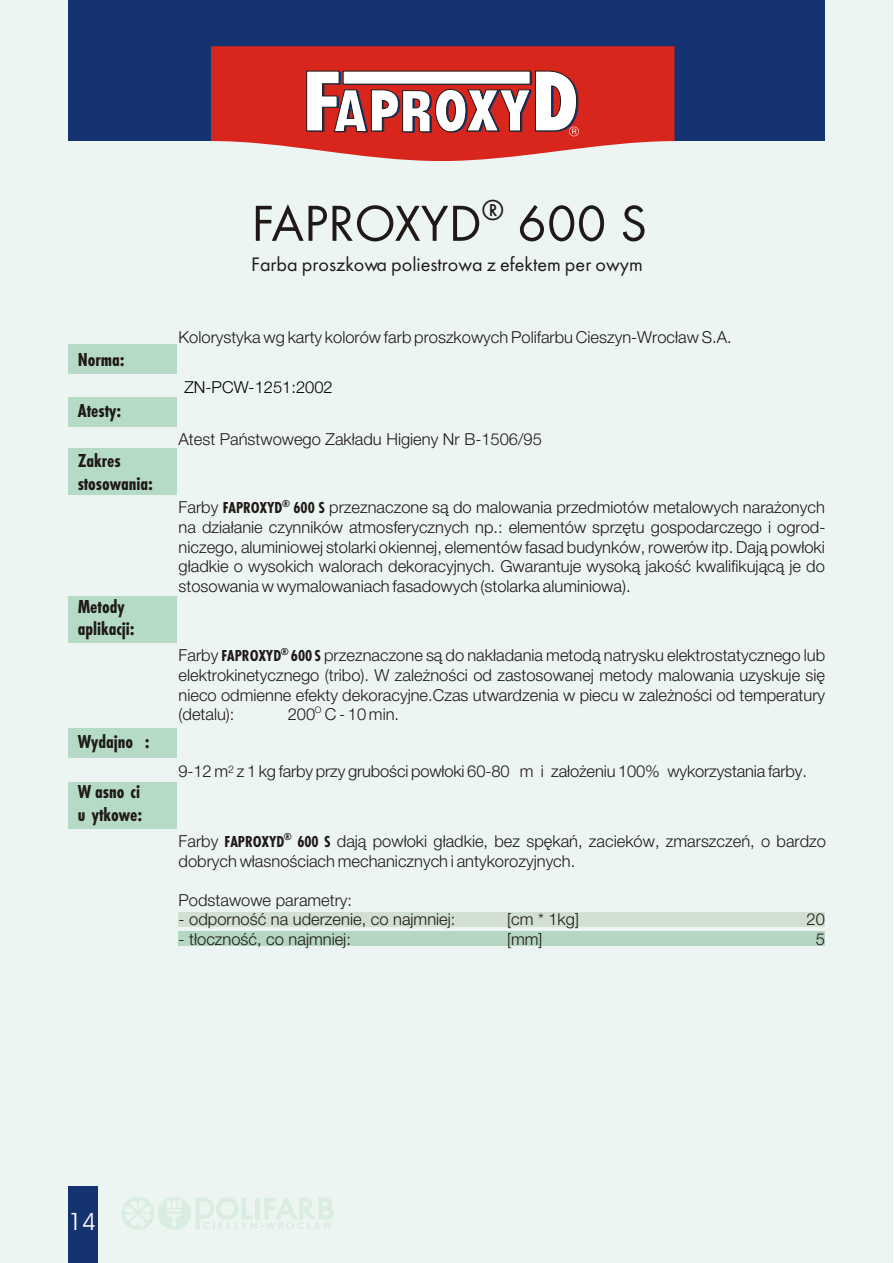
<style>
.page{position:relative;width:894px;height:1263px;background:#fff}
.page>*{position:absolute;margin:0;border:0;box-sizing:border-box;transform-origin:0 0}
.t1{font:52.5px "Futura TEE";color:#1f1a17}
.t2{font:30px "Futura TEE";color:#1f1a17}
.t3{font:700 24px "Avant Garde Bk BT";color:#fff}
.t4{font:20.25px "Futura TEE";color:#1f1a17}
.t5{font:700 condensed 19.5px/22.6px "Futura TEE";color:#1f1a17}
.t6{font:300 16.5px/19.6px "Helvetica Neue Pl";color:#1f1a17;text-align:justify}
.t7{font:300 16.5px "Helvetica Neue Pl";color:#000}
.t8{font:700 condensed 10.5px "Futura TEE";color:#1f1a17}
.t9{font:300 9px "Helvetica Neue Pl";color:#1f1a17}
.s1{font-family:"Futura TEE";font-weight:700;font-stretch:condensed}
</style>
<div class="page">
<div style="left:0;top:0;width:893px;height:1263px;background:#edf5f2"></div>
<div style="left:121px;top:1197px;width:34px;height:33px;background:#d9ede0;border-radius:50%"></div>
<div style="left:158px;top:1197px;width:33px;height:33px;background:#d9ede0;border-radius:50%"></div>
<svg style="left:124px;top:1200px;width:28px;height:26px"></svg>
<hr style="left:166px;top:1208px;width:16px;height:4px;background:#edf5f2">
<svg style="left:167px;top:1214px;width:15px;height:16px"></svg>
<div style="left:166px;top:1200px;width:16px;height:9px;background:#edf5f2;border:1px solid #d9ede0"></div>
<div style="left:171px;top:1200px;width:11px;height:9px;background:#edf5f2;border:1px solid #d9ede0"></div>
<div style="left:177px;top:1200px;width:5px;height:9px;background:#edf5f2;border:1px solid #d9ede0"></div>
<svg style="left:196px;top:1197px;width:138px;height:33px"></svg>
<div style="left:68px;top:1186px;width:30px;height:77px;background:#143370"></div>
<div style="left:68px;top:344px;width:109px;height:30px;background:#b5dbc7"></div>
<div style="left:68px;top:397px;width:109px;height:30px;background:#b5dbc7"></div>
<div style="left:68px;top:448px;width:109px;height:47px;background:#b5dbc7"></div>
<div style="left:68px;top:596px;width:109px;height:47px;background:#b5dbc7"></div>
<div style="left:68px;top:728px;width:109px;height:30px;background:#b5dbc7"></div>
<div style="left:68px;top:782px;width:109px;height:46px;background:#b5dbc7"></div>
<div style="left:179px;top:912px;width:646px;height:15px;background:#d1e0d1"></div>
<div style="left:179px;top:931px;width:646px;height:15px;background:#b5d6c2"></div>
<div style="left:68px;top:0;width:757px;height:141px;background:#143370"></div>
<svg style="left:211px;top:46px;width:463px;height:115px;background:#da4037"></svg>
<svg style="left:306px;top:71px;width:273px;height:65px;background:#d19b9a"></svg>
<p class="t5" style="left:78px;top:350px;width:49px">Norma:</p>
<p class="t5" style="left:78px;top:401px;width:45px">Atesty:</p>
<p class="t5" style="left:78px;top:451px;width:77px">Zakres stosowania:</p>
<p class="t5" style="left:78px;top:596px;width:59px">Metody aplikacji:</p>
<p class="t5" style="left:78px;top:732px;width:73px">Wydajnoœæ:</p>
<p class="t5" style="left:78px;top:782px;width:66px">W³asnoœci u¿ytkowe:</p>
<h2 class="t2" style="left:482px;top:198px;width:24px">®</h2>
<h1 class="t1" style="left:251px;top:201px;width:397px">FAPROXYD 600 S</h1>
<p class="t4" style="left:251px;top:256px;width:393px">Farba proszkowa poliestrowa z efektem per³owym</p>
<p class="t6" style="left:179px;top:327px;width:555px">Kolorystyka wg karty kolorów farb proszkowych Polifarbu Cieszyn-Wroc³aw S.A.</p>
<p class="t7" style="left:184px;top:377px;width:150px">ZN-PCW-1251:2002</p>
<p class="t6" style="left:179px;top:429px;width:365px">Atest Pañstwowego Zak³adu Higieny Nr B-1506/95</p>
<p class="t8" style="left:282px;top:499px;width:10px">®</p>
<p class="t6" style="left:179px;top:497px;width:648px">Farby <span class="s1">FAPROXYD 600 S</span> przeznaczone s¹ do malowania przedmiotów metalowych nara¿onych na dzia³anie czynników atmosferycznych np.: elementów sprzêtu gospodarczego i ogrod&shy;niczego, aluminiowej stolarki okiennej, elementów fasad budynków, rowerów itp. Daj¹ pow³oki g³adkie o wysokich walorach dekoracyjnych. Gwarantuje wysok¹ jakoœæ kwalifikuj¹c¹ je do stosowania w wymalowaniach fasadowych (stolarka aluminiowa).</p>
<p class="t8" style="left:281px;top:647px;width:10px">®</p>
<p class="t6" style="left:179px;top:645px;width:648px">Farby <span class="s1">FAPROXYD 600 S</span> przeznaczone s¹ do nak³adania metod¹ natrysku elektrostatycznego lub elektrokinetycznego (tribo). W zale¿noœci od zastosowanej metody malowania uzyskuje siê nieco odmienne efekty dekoracyjne.Czas utwardzenia w piecu w zale¿noœci od temperatury</p>
<p class="t9" style="left:315px;top:704px;width:8px">O</p>
<p class="t6" style="left:179px;top:704px;width:57px">(detalu):</p>
<p class="t6" style="left:288px;top:704px;width:113px">200 C - 10 min.</p>
<p class="t6" style="left:179px;top:761px;width:630px">9-12 m<sup>2</sup> z 1 kg farby przy gruboœci pow³oki 60-80 m i za³o¿eniu 100% wykorzystania farby.</p>
<p class="t8" style="left:284px;top:832px;width:10px">®</p>
<p class="t6" style="left:179px;top:830px;width:649px;line-height:20.1px">Farby <span class="s1">FAPROXYD 600 S</span> daj¹ pow³oki g³adkie, bez spêkañ, zacieków, zmarszczeñ, o bardzo dobrych w³asnoœciach mechanicznych i antykorozyjnych.</p>
<p class="t6" style="left:179px;top:890px;width:175px">Podstawowe parametry:</p>
<p class="t6" style="left:179px;top:909px;width:278px">- odpornoœæ na uderzenie, co najmniej:</p>
<p class="t6" style="left:507px;top:909px;width:73px">[cm * 1kg]</p>
<p class="t6" style="left:807px;top:909px;width:20px">20</p>
<p class="t6" style="left:179px;top:929px;width:174px">- t³ocznoœæ, co najmniej:</p>
<p class="t6" style="left:507px;top:929px;width:37px">[mm]</p>
<p class="t6" style="left:816px;top:929px;width:11px">5</p>
<h3 class="t3" style="left:69px;top:1211px;width:29px">14</h3>
</div>
